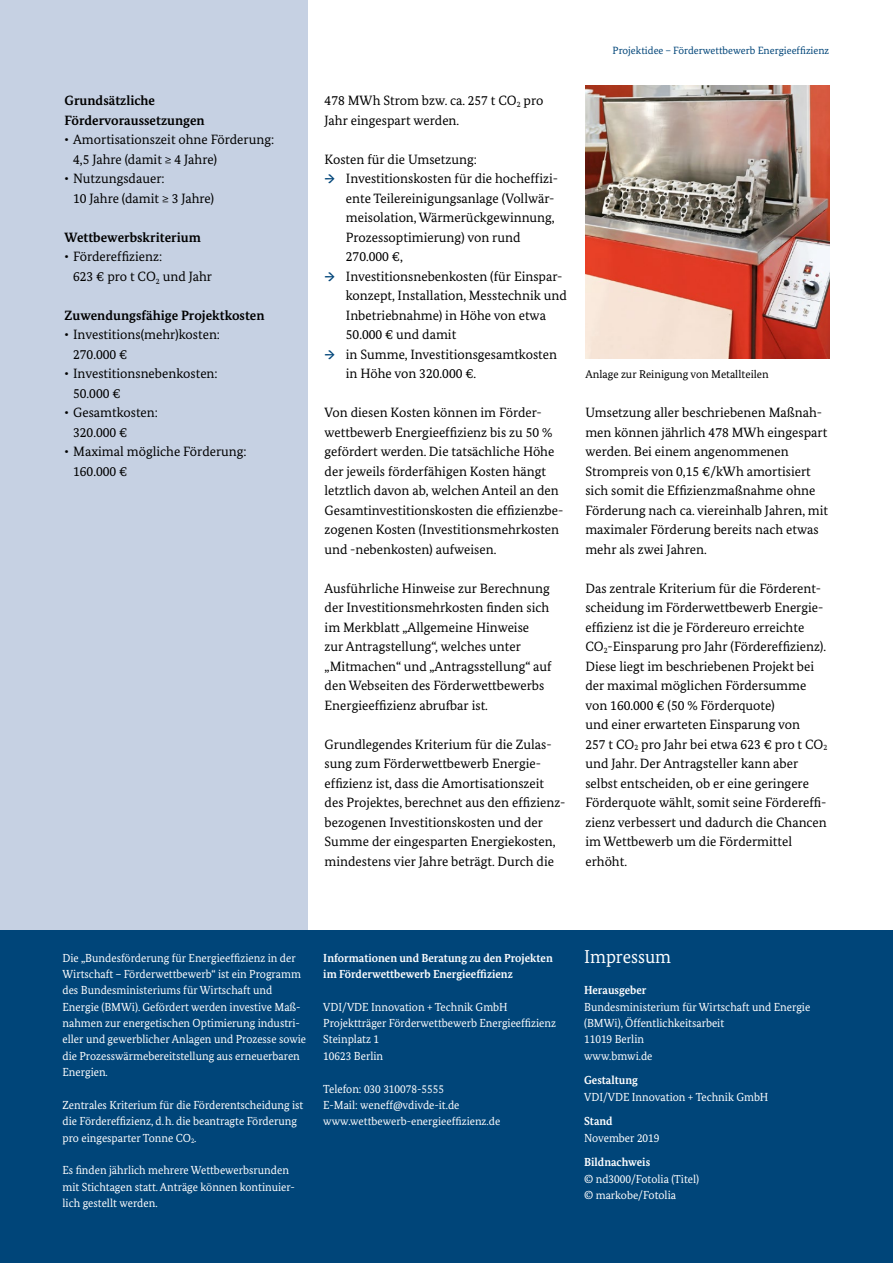
<style>
.page{position:relative;width:893px;height:1263px;background:#fff}
.page>*{position:absolute;margin:0;border:0;box-sizing:border-box;transform-origin:0 0}
.Impressum_Headline_H{font:18.75px "Bundes Serif";color:#fff;scale:.96 1}
.Copytext_P{font:13.5px/19.5px "Bundes Serif";color:#000}
.Copytext_ohne_Abstan{font:700 13.5px "Bundes Serif";color:#000}
.Copytext_ohne_Abstan-2{font:13.5px "Bundes Serif";color:#000}
.Impressum_P{font:11.7px/16.4px "Bundes Serif";color:#fff;scale:.96 1}
.Impressum_P-2{font:700 11.7px/16.4px "Bundes Serif";color:#fff;scale:.96 1}
.Impressum_H2{font:700 11.7px "Bundes Serif";color:#fff;scale:.96 1}
.Impressum_P-3{font:11.25px "Bundes Serif";color:#fff}
.Bildunterschrift{font:11.25px "Bundes Serif";color:#000}
.t1{font:10.5px "Bundes Serif";color:#004579}
.s1{font-weight:700;color:#004579}
.s2{font-size:6.75px}
.s3{font-weight:700}
.s4{font-size:11.55px}
.s5{font-size:11.25px}
</style>
<div class="page">
<div style="left:0;top:0;width:308px;height:1041px;background:#c6d1e3"></div>
<div style="left:0;top:931px;width:893px;height:332px;background:#004579"></div>
<img style="left:585px;top:86px;width:244px;height:273px">
<p class="Copytext_ohne_Abstan" style="left:65px;top:92px;width:92px">Grundsätzliche</p>
<p class="Copytext_ohne_Abstan" style="left:65px;top:112px;width:142px">Fördervoraussetzungen</p>
<p class="Copytext_P" style="left:73px;top:130px;width:203px;text-indent:-9px">• Amortisationszeit ohne Förderung:<br>4,5 Jahre (damit ≥ 4 Jahre)</p>
<p class="Copytext_P" style="left:73px;top:169px;width:143px;text-indent:-9px">• Nutzungsdauer:<br>10 Jahre (damit ≥ 3 Jahre)</p>
<p class="Copytext_ohne_Abstan" style="left:65px;top:229px;width:138px">Wettbewerbskriterium</p>
<p class="Copytext_P" style="left:73px;top:247px;width:140px;text-indent:-9px">• Fördereffizienz:<br>623 € pro t CO<sub>2</sub> und Jahr</p>
<p class="Copytext_ohne_Abstan" style="left:65px;top:307px;width:201px">Zuwendungsfähige Projektkosten</p>
<p class="Copytext_P" style="left:73px;top:325px;width:148px;text-indent:-9px">• Investitions(mehr)kosten:<br>270.000 €</p>
<p class="Copytext_P" style="left:73px;top:364px;width:146px;text-indent:-9px">• Investitionsnebenkosten:<br>50.000 €</p>
<p class="Copytext_P" style="left:73px;top:403px;width:86px;text-indent:-9px">• Gesamtkosten:<br>320.000 €</p>
<p class="Copytext_P" style="left:73px;top:442px;width:175px;text-indent:-9px">• Maximal mögliche Förderung:<br>160.000 €</p>
<p class="Copytext_P" style="left:325px;top:91px;width:220px">478 MWh Strom bzw. ca. 257 t CO<sub>2</sub> pro<br>Jahr eingespart werden.</p>
<p class="Copytext_ohne_Abstan-2" style="left:325px;top:151px;width:154px">Kosten für die Umsetzung:</p>
<p class="Copytext_P" style="left:346px;top:169px;width:214px;text-indent:-21px"><span class="s1">→</span> Investitionskosten für die hocheffizi&shy;ente Teilereinigungsanlage (Vollwär&shy;meisolation, Wärmerückgewinnung,<br>Prozessoptimierung) von rund<br>270.000 €,</p>
<p class="Copytext_P" style="left:346px;top:266px;width:223px;text-indent:-21px"><span class="s1">→</span> Investitionsnebenkosten (für Einspar&shy;konzept, Installation, Messtechnik und Inbetriebnahme) in Höhe von etwa 50.000 € und damit</p>
<p class="Copytext_P" style="left:346px;top:344px;width:213px;text-indent:-21px"><span class="s1">→</span> in Summe, Investitionsgesamtkosten in Höhe von 320.000 €.</p>
<p class="Copytext_P" style="left:325px;top:403px;width:240px">Von diesen Kosten können im Förder&shy;wettbewerb Energieeffizienz bis zu 50 % gefördert werden. Die tatsächliche Höhe der jeweils förderfähigen Kosten hängt letztlich davon ab, welchen Anteil an den Gesamtinvestitionskosten die effizienzbe&shy;zogenen Kosten (Investitionsmehrkosten und -nebenkosten) aufweisen.</p>
<p class="Copytext_P" style="left:325px;top:578px;width:229px">Ausführliche Hinweise zur Berechnung der Investitionsmehrkosten finden sich im Merkblatt „Allgemeine Hinweise<br>zur Antragstellung“, welches unter „Mitmachen“ und „Antragsstellung“ auf den Webseiten des Förderwettbewerbs Energieeffizienz abrufbar ist.</p>
<p class="Copytext_P" style="left:325px;top:734px;width:242px">Grundlegendes Kriterium für die Zulas&shy;sung zum Förderwettbewerb Energie&shy;effizienz ist, dass die Amortisationszeit des Projektes, berechnet aus den effizienz&shy;bezogenen Investitionskosten und der Summe der eingesparten Energiekosten, mindestens vier Jahre beträgt. Durch die</p>
<p class="t1" style="left:613px;top:44px;width:218px">Projektidee – Förderwettbewerb Energieeffizienz</p>
<p class="Bildunterschrift" style="left:585px;top:368px;width:185px">Anlage zur Reinigung von Metallteilen</p>
<p class="Copytext_P" style="left:585px;top:403px;width:244px">Umsetzung aller beschriebenen Maßnah&shy;men können jährlich 478 MWh eingespart werden. Bei einem angenommenen Strompreis von 0,15 €/kWh amortisiert sich somit die Effizienzmaßnahme ohne Förderung nach ca. viereinhalb Jahren, mit maximaler Förderung bereits nach etwas mehr als zwei Jahren.</p>
<p class="Copytext_P" style="left:585px;top:578px;width:243px">Das zentrale Kriterium für die Förderent&shy;scheidung im Förderwettbewerb Energie&shy;effizienz ist die je Fördereuro erreichte CO<sub>2</sub>-Einsparung pro Jahr (Fördereffizienz).<br>Diese liegt im beschriebenen Projekt bei der maximal möglichen Fördersumme von 160.000 € (50 % Förderquote)<br>und einer erwarteten Einsparung von<br>257 t CO<sub>2</sub> pro Jahr bei etwa 623 € pro t CO<sub>2 </sub>und Jahr. Der Antragsteller kann aber selbst entscheiden, ob er eine geringere Förderquote wählt, somit seine Fördereffi&shy;zienz verbessert und dadurch die Chancen im Wettbewerb um die Fördermittel erhöht.</p>
<p class="Impressum_P" style="left:63px;top:949px;width:244px">Die „Bundesförderung für Energieeffizienz in der</p>
<p class="Impressum_P" style="left:63px;top:966px;width:250px">Wirtschaft – Förderwettbewerb“ ist ein Programm</p>
<p class="Impressum_P" style="left:63px;top:982px;width:220px">des Bundesministeriums für Wirtschaft und</p>
<p class="Impressum_P" style="left:63px;top:998px;width:255px">Energie (BMWi). Gefördert werden investive Maß&shy;nahmen zur energetischen Optimierung industri&shy;eller und gewerblicher Anlagen und Prozesse sowie die Prozesswärmebereitstellung aus erneuerbaren Energien.</p>
<p class="Impressum_P" style="left:63px;top:1096px;width:252px">Zentrales Kriterium für die Förderentscheidung ist die Fördereffizienz, d.h. die beantragte Förderung pro eingesparter Tonne CO<span class="s2">2</span>.</p>
<p class="Impressum_P" style="left:63px;top:1162px;width:244px">Es finden jährlich mehrere Wettbewerbsrunden mit Stichtagen statt. Anträge können kontinuier&shy;lich gestellt werden.</p>
<p class="Impressum_P-2" style="left:323px;top:949px;width:241px">Informationen und Beratung zu den Projekten im Förderwettbewerb Energieeffizienz</p>
<p class="Impressum_P" style="left:323px;top:998px;width:193px">VDI/VDE Innovation + Technik GmbH</p>
<p class="Impressum_P" style="left:323px;top:1015px;width:244px">Projektträger Förderwettbewerb Energieeffizienz</p>
<p class="Impressum_P" style="left:323px;top:1031px;width:60px">Steinplatz 1</p>
<p class="Impressum_P" style="left:323px;top:1047px;width:64px">10623 Berlin</p>
<p class="Impressum_P" style="left:323px;top:1080px;width:127px">Telefon: 030 310078-5555</p>
<p class="Impressum_P" style="left:323px;top:1096px;width:143px">E-Mail: weneff@vdivde-it.de</p>
<p class="Impressum_P-3" style="left:323px;top:1114px;width:178px">www.wettbewerb-energieeffizienz.de</p>
<h1 class="Impressum_Headline_H" style="left:584px;top:945px;width:92px">Impressum</h1>
<h2 class="Impressum_H2" style="left:584px;top:983px;width:67px">Herausgeber</h2>
<p class="Impressum_P" style="left:584px;top:998px;width:237px">Bundesministerium für Wirtschaft und Energie (BMWi), Öffentlichkeitsarbeit</p>
<p class="Impressum_P" style="left:584px;top:1031px;width:64px">11019 Berlin</p>
<p class="Impressum_P" style="left:584px;top:1043px;width:73px;line-height:24.6px">www.bmwi.de<br><span class="s3">Gestaltung</span></p>
<p class="Impressum_P" style="left:584px;top:1084px;width:193px;line-height:24.6px">VDI/VDE Innovation + Technik GmbH<br><span class="s3">Stand</span></p>
<p class="Impressum_P" style="left:584px;top:1129px;width:80px">November 2019</p>
<h2 class="Impressum_H2" style="left:584px;top:1155px;width:70px">Bildnachweis</h2>
<p class="Impressum_P" style="left:584px;top:1170px;width:121px">© nd3000/Fotolia <span class="s4">(Titel) </span>© <span class="s5">markobe</span>/Fotolia</p>
</div>
